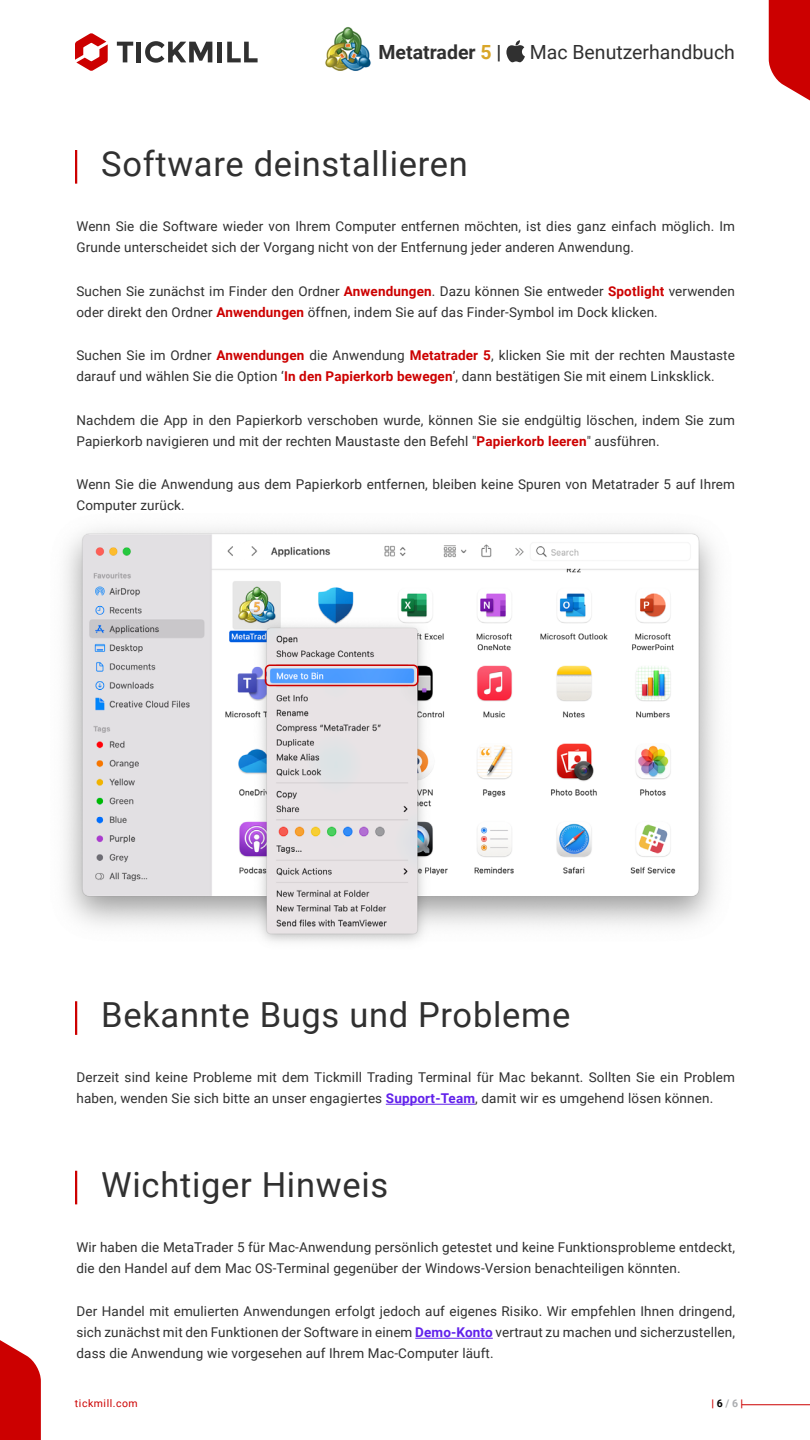
<style>
.page{position:relative;width:810px;height:1440px;background:#fff}
.page>*{position:absolute;margin:0;border:0;box-sizing:border-box;transform-origin:0 0}
.t1{font:34.5px "Roboto";letter-spacing:.02em;color:#303030}
.t2{font:19.5px "Roboto";color:#303030}
.t3{font:700 19.5px "Roboto";color:#303030}
.t4{font:13.5px/21px "Roboto";letter-spacing:.01em;color:#303030}
.t5{font:10.5px "Roboto";letter-spacing:.05em;color:#c00}
.t6{font:700 10.5px "Roboto";color:#c00}
.s1{color:#d9a629}
.s2{font-weight:700;color:#c00}
.s3{font-weight:700;color:#6121eb}
.s4{color:#000}
.s5{color:#abadb0}
</style>
<div class="page">
<svg style="left:117px;top:42px;width:16px;height:20px"></svg>
<hr style="left:137px;top:42px;width:4px;height:20px;background:#303030">
<svg style="left:145px;top:41px;width:67px;height:22px"></svg>
<hr style="left:218px;top:42px;width:4px;height:20px;background:#303030">
<svg style="left:227px;top:42px;width:31px;height:20px"></svg>
<svg style="left:75px;top:33px;width:33px;height:38px"></svg>
<svg style="left:506px;top:40px;width:19px;height:22px"></svg>
<img style="left:325px;top:27px;width:46px;height:44px">
<svg style="left:769px;top:0;width:41px;height:101px;background:#d22222"></svg>
<svg style="left:0;top:1340px;width:41px;height:100px;background:#d22222"></svg>
<hr style="left:742px;top:1404px;width:68px;height:1px;background:#c00">
<img style="left:65px;top:528px;width:652px;height:414px">
<hr style="left:75px;top:150px;width:2px;height:34px;background:#c00">
<hr style="left:386px;top:1104px;width:89px;height:1px;background:#6121eb">
<hr style="left:415px;top:1338px;width:78px;height:1px;background:#6121eb">
<hr style="left:75px;top:1001px;width:2px;height:34px;background:#c00">
<hr style="left:75px;top:1171px;width:2px;height:33px;background:#c00">
<div style="left:265px;top:664px;width:153px;height:22px;border:2px solid #c00;border-radius:4px"></div>
<h2 class="t3" style="left:379px;top:39px;width:125px">Metatrader <span class="s1">5</span> |</h2>
<h2 class="t2" style="left:530px;top:39px;width:207px">Mac Benutzerhandbuch</h2>
<h1 class="t1" style="left:101px;top:139px;width:368px">Software deinstallieren</h1>
<p class="t4" style="left:76px;top:215px;width:660px">Wenn Sie die Software wieder von Ihrem Computer entfernen möchten, ist dies ganz einfach möglich. Im<br>Grunde unterscheidet sich der Vorgang nicht von der Entfernung jeder anderen Anwendung.</p>
<p class="t4" style="left:76px;top:280px;width:660px">Suchen Sie zunächst im Finder den Ordner <span class="s2">Anwendungen</span>. Dazu können Sie entweder <span class="s2">Spotlight</span> verwenden oder direkt den Ordner <span class="s2">Anwendungen</span> öffnen, indem Sie auf das Finder-Symbol im Dock klicken.</p>
<p class="t4" style="left:76px;top:344px;width:660px">Suchen Sie im Ordner <span class="s2">Anwendungen</span> die Anwendung <span class="s2">Metatrader 5</span>, klicken Sie mit der rechten Maustaste darauf und wählen Sie die Option ‘<span class="s2">In den Papierkorb bewegen</span>’, dann bestätigen Sie mit einem Linksklick.</p>
<p class="t4" style="left:76px;top:409px;width:660px">Nachdem die App in den Papierkorb verschoben wurde, können Sie sie endgültig löschen, indem Sie zum<br>Papierkorb navigieren und mit der rechten Maustaste den Befehl "<span class="s2">Papierkorb leeren</span>" ausführen.</p>
<p class="t4" style="left:76px;top:473px;width:660px">Wenn Sie die Anwendung aus dem Papierkorb entfernen, bleiben keine Spuren von Metatrader 5 auf Ihrem<br>Computer zurück.</p>
<h1 class="t1" style="left:101px;top:991px;width:471px">Bekannte Bugs und Probleme</h1>
<p class="t4" style="left:76px;top:1066px;width:660px">Derzeit sind keine Probleme mit dem Tickmill Trading Terminal für Mac bekannt. Sollten Sie ein Problem haben, wenden Sie sich bitte an unser engagiertes <span class="s3">Support-Team</span>, damit wir es umgehend lösen können.</p>
<h1 class="t1" style="left:101px;top:1160px;width:289px">Wichtiger Hinweis</h1>
<p class="t4" style="left:76px;top:1236px;width:660px">Wir haben die MetaTrader 5 für Mac-Anwendung persönlich getestet und keine Funktionsprobleme entdeckt, die den Handel auf dem Mac OS-Terminal gegenüber der Windows-Version benachteiligen könnten.</p>
<p class="t4" style="left:76px;top:1300px;width:660px;text-align:justify">Der Handel mit emulierten Anwendungen erfolgt jedoch auf eigenes Risiko. Wir empfehlen Ihnen dringend, sich zunächst mit den Funktionen der Software in einem <span class="s3">Demo-Konto</span> vertraut zu machen und sicherzustellen, dass die Anwendung wie vorgesehen auf Ihrem Mac-Computer läuft.</p>
<p class="t5" style="left:75px;top:1396px;width:64px">tickmill.com</p>
<p class="t6" style="left:712px;top:1396px;width:33px">| <span class="s4">6</span> <span class="s5">/ 6</span>|</p>
</div>
